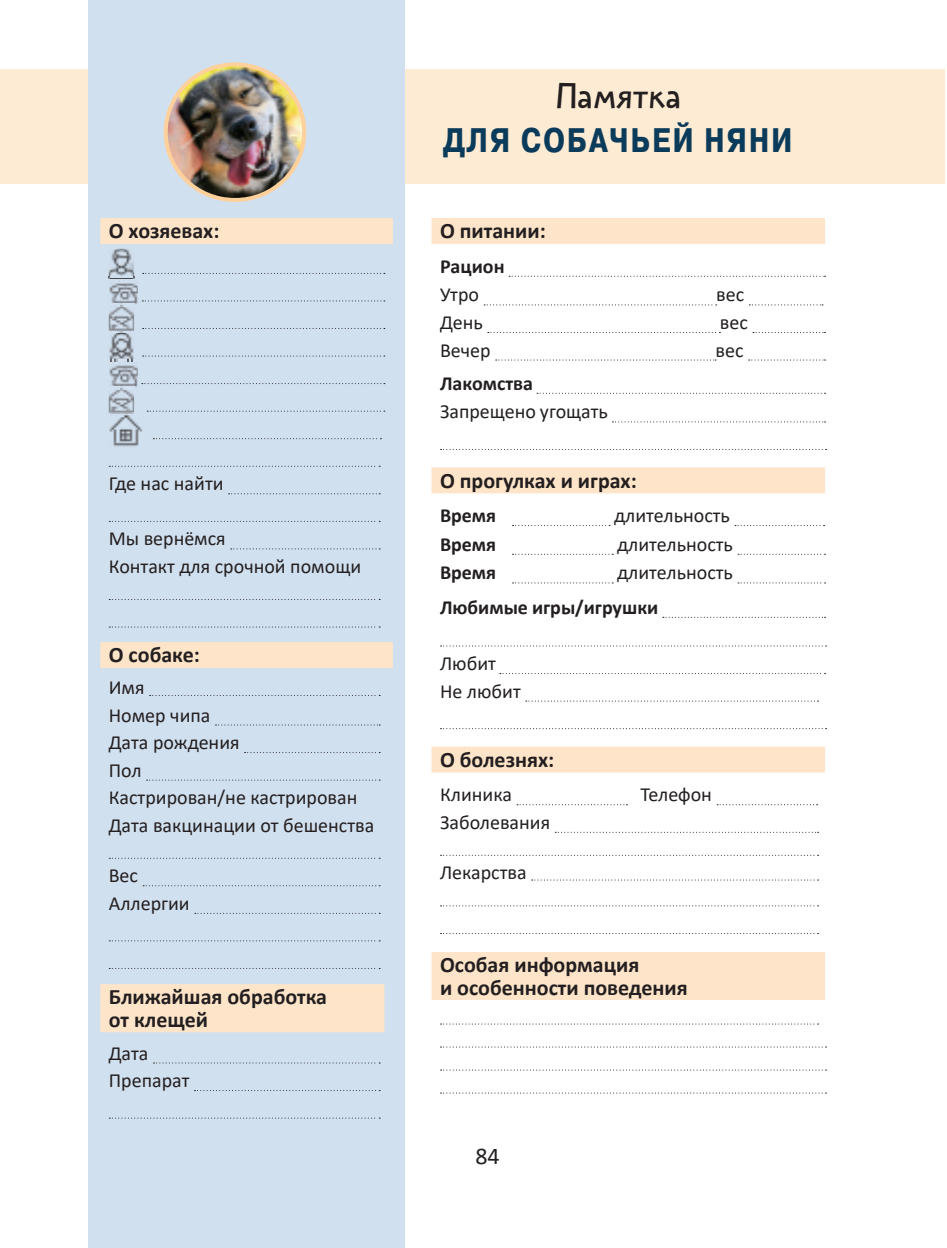
<style>
.page{position:relative;width:947px;height:1248px;background:#fff}
.page>*{position:absolute;margin:0;border:0;box-sizing:border-box;transform-origin:0 0}
.t1{font:36px "ALS Dereza";letter-spacing:.02em;color:#231f20}
.t2{font:700 34px "Pragmatica Cond";letter-spacing:.03em;color:#0a3b5a}
.t3{font:24px "Calibri";color:#231f20}
.t4{font:700 22px/23px "Calibri";color:#231f20}
.t5{font:20px/27.6px "Calibri";color:#231f20}
.t6{font:700 20px "Calibri";color:#231f20}
</style>
<div class="page">
<div style="left:0;top:69px;width:944px;height:114px;background:#feebd4"></div>
<div style="left:88px;top:0;width:317px;height:1247px;background:#d1e0ef"></div>
<div style="left:100px;top:218px;width:293px;height:26px;background:#fee5c9"></div>
<div style="left:100px;top:642px;width:293px;height:26px;background:#fee5c9"></div>
<div style="left:100px;top:984px;width:284px;height:48px;background:#fee5c9"></div>
<img style="left:109px;top:249px;width:25px;height:27px">
<svg style="left:143px;top:273px;width:242px;height:1px"></svg>
<img style="left:109px;top:276px;width:29px;height:28px">
<img style="left:109px;top:276px;width:25px;height:3px">
<svg style="left:142px;top:300px;width:243px;height:1px"></svg>
<img style="left:109px;top:304px;width:25px;height:55px">
<svg style="left:143px;top:328px;width:242px;height:1px"></svg>
<img style="left:109px;top:331px;width:25px;height:3px">
<svg style="left:143px;top:355px;width:242px;height:1px"></svg>
<img style="left:109px;top:361px;width:29px;height:26px">
<img style="left:110px;top:359px;width:23px;height:2px">
<svg style="left:142px;top:383px;width:243px;height:1px"></svg>
<img style="left:109px;top:386px;width:25px;height:26px">
<svg style="left:147px;top:410px;width:238px;height:1px"></svg>
<img style="left:109px;top:412px;width:34px;height:35px">
<img style="left:109px;top:412px;width:25px;height:4px">
<svg style="left:153px;top:438px;width:228px;height:1px"></svg>
<svg style="left:109px;top:465px;width:271px;height:1px"></svg>
<svg style="left:229px;top:493px;width:151px;height:1px"></svg>
<svg style="left:109px;top:521px;width:271px;height:1px"></svg>
<svg style="left:231px;top:548px;width:149px;height:1px"></svg>
<svg style="left:109px;top:599px;width:271px;height:1px"></svg>
<svg style="left:109px;top:626px;width:271px;height:1px"></svg>
<svg style="left:150px;top:695px;width:230px;height:1px"></svg>
<svg style="left:215px;top:724px;width:165px;height:1px"></svg>
<svg style="left:245px;top:752px;width:135px;height:1px"></svg>
<svg style="left:147px;top:779px;width:233px;height:1px"></svg>
<svg style="left:109px;top:857px;width:271px;height:1px"></svg>
<svg style="left:143px;top:885px;width:237px;height:1px"></svg>
<svg style="left:195px;top:912px;width:185px;height:1px"></svg>
<svg style="left:109px;top:940px;width:271px;height:1px"></svg>
<svg style="left:154px;top:1062px;width:226px;height:1px"></svg>
<svg style="left:109px;top:1117px;width:271px;height:1px"></svg>
<div style="left:431px;top:218px;width:394px;height:26px;background:#fee5c9"></div>
<div style="left:431px;top:467px;width:394px;height:26px;background:#fee5c9"></div>
<div style="left:431px;top:746px;width:394px;height:26px;background:#fee5c9"></div>
<div style="left:431px;top:951px;width:394px;height:48px;background:#fee5c9"></div>
<svg style="left:509px;top:276px;width:316px;height:1px"></svg>
<svg style="left:484px;top:304px;width:233px;height:1px"></svg>
<svg style="left:749px;top:304px;width:74px;height:1px"></svg>
<svg style="left:488px;top:332px;width:232px;height:1px"></svg>
<svg style="left:753px;top:332px;width:72px;height:1px"></svg>
<svg style="left:496px;top:359px;width:220px;height:1px"></svg>
<svg style="left:748px;top:359px;width:77px;height:1px"></svg>
<svg style="left:537px;top:393px;width:288px;height:1px"></svg>
<svg style="left:612px;top:421px;width:213px;height:1px"></svg>
<svg style="left:440px;top:449px;width:386px;height:1px"></svg>
<svg style="left:512px;top:525px;width:98px;height:1px"></svg>
<svg style="left:735px;top:525px;width:89px;height:1px"></svg>
<svg style="left:512px;top:553px;width:101px;height:1px"></svg>
<svg style="left:738px;top:553px;width:87px;height:1px"></svg>
<svg style="left:512px;top:582px;width:101px;height:1px"></svg>
<svg style="left:738px;top:582px;width:87px;height:1px"></svg>
<svg style="left:663px;top:616px;width:162px;height:1px"></svg>
<svg style="left:440px;top:645px;width:386px;height:1px"></svg>
<svg style="left:500px;top:673px;width:325px;height:1px"></svg>
<svg style="left:526px;top:700px;width:292px;height:1px"></svg>
<svg style="left:440px;top:728px;width:386px;height:1px"></svg>
<svg style="left:517px;top:804px;width:110px;height:1px"></svg>
<svg style="left:717px;top:804px;width:100px;height:1px"></svg>
<svg style="left:555px;top:831px;width:263px;height:1px"></svg>
<svg style="left:440px;top:854px;width:378px;height:1px"></svg>
<svg style="left:532px;top:879px;width:286px;height:1px"></svg>
<svg style="left:440px;top:905px;width:378px;height:1px"></svg>
<svg style="left:440px;top:1023px;width:378px;height:1px"></svg>
<svg style="left:440px;top:1046px;width:386px;height:1px"></svg>
<svg style="left:440px;top:1069px;width:386px;height:1px"></svg>
<svg style="left:440px;top:1092px;width:386px;height:1px"></svg>
<img style="left:166px;top:67px;width:138px;height:133px">
<div style="left:164px;top:62px;width:142px;height:140px;border:4px solid #fdd09c;border-radius:50%"></div>
<p class="t4" style="left:109px;top:219px;width:112px">о хозяевах:</p>
<p class="t5" style="left:109px;top:469px;width:116px">Где нас найти</p>
<p class="t5" style="left:109px;top:524px;width:254px">Мы вернёмся<br>Контакт для срочной помощи</p>
<p class="t4" style="left:109px;top:643px;width:93px">о собаке:</p>
<p class="t5" style="left:109px;top:673px;width:267px">Имя<br>Номер чипа<br>Дата рождения<br>Пол<br>Кастрирован/не кастрирован<br>Дата вакцинации от бешенства</p>
<p class="t5" style="left:109px;top:861px;width:82px">Вес<br>Аллергии</p>
<p class="t4" style="left:109px;top:984px;width:220px">ближайшая обработка от клещей</p>
<p class="t5" style="left:109px;top:1038px;width:82px">Дата<br>Препарат</p>
<h1 class="t1" style="left:555px;top:75px;width:127px">Памятка</h1>
<h2 class="t2" style="left:443px;top:119px;width:351px">для СоБачЬеЙ няни</h2>
<p class="t4" style="left:440px;top:219px;width:107px">о питании:</p>
<p class="t6" style="left:440px;top:252px;width:66px">рацион</p>
<p class="t5" style="left:440px;top:280px;width:41px">Утро</p>
<p class="t5" style="left:716px;top:280px;width:29px">вес</p>
<p class="t5" style="left:440px;top:308px;width:44px">День</p>
<p class="t5" style="left:720px;top:308px;width:29px">вес</p>
<p class="t5" style="left:440px;top:335px;width:52px">Вечер</p>
<p class="t5" style="left:715px;top:335px;width:29px">вес</p>
<p class="t6" style="left:440px;top:369px;width:94px">Лакомства</p>
<p class="t5" style="left:440px;top:397px;width:169px">Запрещено угощать</p>
<p class="t4" style="left:440px;top:468px;width:198px">о прогулках и играх:</p>
<p class="t6" style="left:440px;top:501px;width:58px">Время</p>
<p class="t5" style="left:614px;top:501px;width:117px">длительность</p>
<p class="t6" style="left:440px;top:530px;width:58px">Время</p>
<p class="t5" style="left:617px;top:529px;width:117px">длительность</p>
<p class="t6" style="left:440px;top:558px;width:58px">Время</p>
<p class="t5" style="left:617px;top:558px;width:117px">длительность</p>
<p class="t6" style="left:440px;top:593px;width:220px">Любимые игры/игрушки</p>
<p class="t5" style="left:440px;top:649px;width:82px">Любит<br>Не любит</p>
<p class="t4" style="left:440px;top:747px;width:116px">о болезнях:</p>
<p class="t5" style="left:440px;top:780px;width:73px">Клиника</p>
<p class="t5" style="left:640px;top:780px;width:73px">Телефон</p>
<p class="t5" style="left:440px;top:807px;width:112px">Заболевания</p>
<p class="t5" style="left:440px;top:858px;width:88px">Лекарства</p>
<p class="t4" style="left:440px;top:952px;width:249px">особая информация<br>и особенности поведения</p>
<p class="t3" style="left:475px;top:1138px;width:26px">84</p>
</div>
